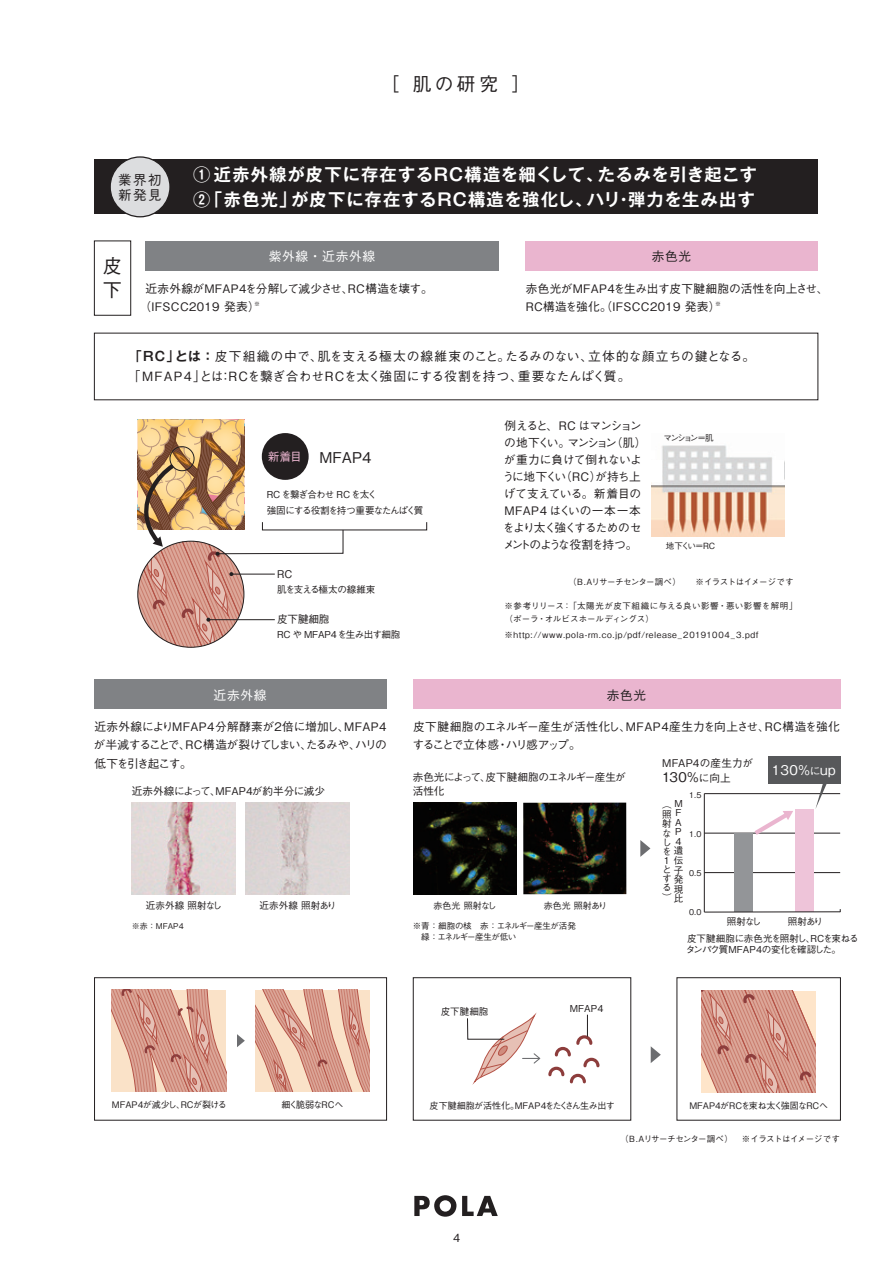
<style>
.page{position:relative;width:893px;height:1265px;background:#fff}
.page>*{position:absolute;margin:0;border:0;box-sizing:border-box;transform-origin:0 0}
.t1{font:500 19.2px/23.4px "Gothic BBB Pro";color:#231f20}
.t2{font:500 18.75px "Gothic BBB Pro";color:#231f20}
.t3{font:700 17.25px/24.5px "Gothic MB101 Pro De";letter-spacing:.06em;color:#fff}
.t4{font:500 14.85px "Gothic BBB Pro";color:#231f20}
.t5{font:500 13.5px/14.9px "Gothic BBB Pro";letter-spacing:.1em;color:#231f20}
.t6{font:500 13.35px "Gothic BBB Pro";color:#231f20}
.t7{font:500 13.35px "Gothic BBB Pro";color:#fff}
.t8{font:500 12.75px/19.2px "Gothic BBB Pro";letter-spacing:-.005em;color:#231f20}
.t9{font:500 12.75px "Gothic BBB Pro";letter-spacing:.05em;color:#fff}
.t10{font:500 12.75px "Gothic BBB Pro";letter-spacing:.015em;color:#231f20}
.t11{font:500 11.7px/18px "Gothic BBB Pro";letter-spacing:-.02em;color:#231f20}
.t12{font:500 11.7px/17px "Gothic BBB Pro";letter-spacing:-.06em;color:#231f20}
.t13{font:500 11.7px/18px "Gothic BBB Pro";letter-spacing:.025em;color:#231f20}
.t14{font:500 11.7px "Gothic BBB Pro";color:#eab5cf}
.t15{font:500 11.25px "Gothic BBB Pro";color:#231f20}
.t16{font:500 10.65px "Gothic BBB Pro";letter-spacing:-.015em;color:#231f20}
.t17{font:500 10.65px/14.9px "Gothic BBB Pro";letter-spacing:-.04em;color:#231f20}
.t18{font:500 10.65px "Gothic BBB Pro";letter-spacing:.005em;color:#231f20}
.t19{font:500 9.6px/9.6px "Gothic BBB Pro";letter-spacing:-.035em;color:#231f20}
.t20{font:500 9.6px/15.9px "Gothic BBB Pro";letter-spacing:-.11em;color:#231f20}
.t21{font:500 9.6px "Gothic BBB Pro";color:#231f20}
.t22{font:500 9.6px "Gothic BBB Pro";letter-spacing:-.065em;color:#231f20}
.t23{font:500 9px "Gothic BBB Pro";letter-spacing:-.015em;color:#231f20}
.t24{font:500 9px "Gothic BBB Pro";letter-spacing:-.035em;color:#231f20}
.t25{font:500 9px "Gothic BBB Pro";letter-spacing:-.085em;color:#231f20}
.t26{font:500 8.55px "Gothic BBB Pro";letter-spacing:-.065em;color:#231f20}
.t27{font:500 8.55px/12.8px "Gothic BBB Pro";letter-spacing:.025em;color:#231f20}
.t28{font:500 8.55px "Gothic BBB Pro";letter-spacing:.065em;color:#231f20}
.t29{font:500 8.55px/11.1px "Gothic BBB Pro";letter-spacing:-.075em;color:#231f20}
.t30{font:500 8.55px "Gothic BBB Pro";letter-spacing:-.005em;color:#231f20}
.t31{font:500 7.95px "Gothic BBB Pro";color:#231f20}
.s1{font-family:"Gothic MB101 Pro De";font-weight:700}
.s2{font-size:10.65px}
</style>
<div class="page">
<img style="left:651px;top:445px;width:132px;height:91px">
<div style="left:650px;top:460px;width:11px;height:21px;background:#fff"></div>
<div style="left:773px;top:460px;width:10px;height:22px;background:#fff"></div>
<div style="left:525px;top:241px;width:292px;height:30px;background:#eab5cf"></div>
<div style="left:145px;top:241px;width:354px;height:30px;background:#808285"></div>
<div style="left:94px;top:241px;width:37px;height:74px;border:1px solid #231f20"></div>
<svg style="left:138px;top:419px;width:205px;height:228px"></svg>
<div style="left:94px;top:977px;width:292px;height:143px;border:1px solid #231f20"></div>
<svg style="left:112px;top:989px;width:114px;height:102px;background:#daa393"></svg>
<svg style="left:255px;top:989px;width:114px;height:102px;background:#e0ad9b"></svg>
<svg style="left:237px;top:1034px;width:8px;height:13px"></svg>
<svg style="left:640px;top:840px;width:10px;height:16px"></svg>
<hr style="left:704px;top:793px;width:135px;height:1px;background:#231f20">
<hr style="left:704px;top:872px;width:135px;height:1px;background:#231f20">
<hr style="left:704px;top:832px;width:135px;height:1px;background:#231f20">
<hr style="left:703px;top:793px;width:1px;height:119px;background:#231f20">
<div style="left:734px;top:833px;width:18px;height:79px;background:#939598"></div>
<div style="left:795px;top:809px;width:18px;height:103px;background:#eec4d9"></div>
<svg style="left:749px;top:811px;width:43px;height:27px"></svg>
<hr style="left:704px;top:911px;width:135px;height:1px;background:#231f20">
<svg style="left:815px;top:783px;width:13px;height:26px"></svg>
<div style="left:767px;top:756px;width:73px;height:27px;background:#57585a"></div>
<svg style="left:701px;top:990px;width:114px;height:102px;background:#d5988a"></svg>
<svg style="left:650px;top:1046px;width:10px;height:17px"></svg>
<svg style="left:467px;top:1013px;width:133px;height:72px"></svg>
<div style="left:413px;top:977px;width:217px;height:143px;border:1px solid #231f20"></div>
<div style="left:413px;top:679px;width:427px;height:30px;background:#eab5cf"></div>
<img style="left:413px;top:802px;width:103px;height:92px">
<img style="left:523px;top:802px;width:103px;height:92px">
<div style="left:94px;top:679px;width:292px;height:30px;background:#808285"></div>
<img style="left:132px;top:802px;width:103px;height:92px">
<img style="left:245px;top:802px;width:104px;height:92px">
<svg style="left:414px;top:1195px;width:42px;height:21px"></svg>
<svg style="left:462px;top:1195px;width:35px;height:20px"></svg>
<div style="left:94px;top:160px;width:723px;height:54px;background:#231f20"></div>
<div style="left:110px;top:157px;width:60px;height:60px;background:#dcdddf;border-radius:50%"></div>
<div style="left:109px;top:156px;width:61px;height:61px;border:1px solid #231f20;border-radius:50%"></div>
<p class="t5" style="left:118px;top:170px;width:45px">業界初新発見</p>
<h2 class="t2" style="left:380px;top:68px;width:152px">［ 肌の研究 ］</h2>
<h3 class="t3" style="left:193px;top:160px;width:565px">① 近赤外線が皮下に存在するRC構造を細くして、たるみを引き起こす<br>②「赤色光」が皮下に存在するRC構造を強化し、ハリ・弾力を生み出す</h3>
<h1 class="t1" style="left:103px;top:252px;width:20px">皮下</h1>
<p class="t9" style="left:268px;top:246px;width:108px">紫外線・近赤外線</p>
<p class="t10" style="left:651px;top:246px;width:41px">赤色光</p>
<p class="t13" style="left:139px;top:278px;width:294px;text-indent:6px">近赤外線がMFAP4を分解して減少させ、RC構造を壊す。（IFSCC2019 発表）<sup>※</sup></p>
<p class="t13" style="left:525px;top:278px;width:304px">赤色光がMFAP4を生み出す皮下腱細胞の活性を向上させ、<br>RC構造を強化。（IFSCC2019 発表）<sup>※</sup></p>
<p class="t8" style="left:128px;top:345px;width:628px"><span class="s1">「RC」とは：</span>皮下組織の中で、肌を支える極太の線維束のこと。たるみのない、立体的な顔立ちの鍵となる。「MFAP4」とは：RCを繋ぎ合わせRCを太く強固にする役割を持つ、重要なたんぱく質。</p>
<p class="t14" style="left:267px;top:447px;width:36px">新着目</p>
<p class="t20" style="left:266px;top:485px;width:158px">RC を繋ぎ合わせ RC を太く<br>強固にする役割を持つ重要なたんぱく質</p>
<p class="t4" style="left:319px;top:445px;width:54px">MFAP4</p>
<p class="t16" style="left:277px;top:565px;width:17px">RC</p>
<p class="t22" style="left:277px;top:581px;width:100px">肌を支える極太の線維束</p>
<p class="t16" style="left:277px;top:610px;width:54px">皮下腱細胞</p>
<p class="t19" style="left:277px;top:628px;width:125px">RC や MFAP4を生み出す細胞</p>
<p class="t12" style="left:502px;top:415px;width:146px">例えると、RC はマンションの地下くい。マンション（肌）が重力に負けて倒れないように地下くい（RC）が持ち上げて支えている。新着目の<br>MFAP4 はくいの一本一本をより太く強くするためのセメントのような役割を持つ。</p>
<p class="t30" style="left:663px;top:430px;width:52px">マンション＝肌</p>
<p class="t30" style="left:665px;top:538px;width:51px">地下くい＝RC</p>
<p class="t26" style="left:567px;top:574px;width:227px">（B.Aリサーチセンター調べ）　　※イラストはイメージです</p>
<p class="t27" style="left:504px;top:598px;width:294px">※参考リリース：「太陽光が皮下組織に与える良い影響・悪い影響を解明」（ポーラ・オルビスホールディングス）</p>
<p class="t28" style="left:504px;top:627px;width:255px">※http://www.pola-rm.co.jp/pdf/release_20191004_3.pdf</p>
<p class="t9" style="left:213px;top:684px;width:54px">近赤外線</p>
<p class="t10" style="left:606px;top:684px;width:41px">赤色光</p>
<p class="t11" style="left:93px;top:716px;width:295px;text-align:justify">近赤外線によりMFAP4分解酵素が2倍に増加し、MFAP4が半減することで、RC構造が裂けてしまい、たるみや、ハリの低下を引き起こす。</p>
<p class="t16" style="left:132px;top:782px;width:195px">近赤外線によって、MFAP4が約半分に減少</p>
<p class="t21" style="left:146px;top:897px;width:78px">近赤外線 照射なし</p>
<p class="t21" style="left:259px;top:897px;width:78px">近赤外線 照射あり</p>
<p class="t31" style="left:132px;top:919px;width:53px">※赤：MFAP4</p>
<p class="t11" style="left:412px;top:716px;width:429px">皮下腱細胞のエネルギー産生が活性化し、MFAP4産生力を向上させ、RC構造を強化することで立体感・ハリ感アップ。</p>
<p class="t17" style="left:412px;top:767px;width:215px">赤色光によって、皮下腱細胞のエネルギー産生が活性化</p>
<p class="t23" style="left:433px;top:897px;width:64px">赤色光 照射なし</p>
<p class="t23" style="left:543px;top:897px;width:65px">赤色光 照射あり</p>
<p class="t29" style="left:412px;top:919px;width:182px">※青：細胞の核　赤：エネルギー産生が活発　　　緑：エネルギー産生が低い</p>
<p class="t18" style="left:661px;top:754px;width:92px">MFAP4の産生力が</p>
<p class="t6" style="left:661px;top:766px;width:70px">130%<span class="s2">に向上</span></p>
<p class="t31" style="left:689px;top:788px;width:14px">1.5</p>
<p class="t19" style="left:661px;top:796px;width:23px;text-align:right">M<br>F<br>A<br>P<br>4<br>を遺伝<br>と子す発現<br>比</p>
<p class="t19" style="left:661px;top:798px;width:11px;text-align:justify">（照射なし</p>
<p class="t19" style="left:663px;top:854px;width:5px">1</p>
<p class="t19" style="left:661px;top:882px;width:11px;line-height:9.1px">る）</p>
<p class="t31" style="left:689px;top:827px;width:14px">1.0</p>
<p class="t31" style="left:689px;top:866px;width:14px">0.5</p>
<p class="t7" style="left:771px;top:759px;width:65px">130％<span class="s2">に</span>up</p>
<p class="t31" style="left:689px;top:905px;width:14px">0.0</p>
<p class="t19" style="left:726px;top:915px;width:36px">照射なし</p>
<p class="t19" style="left:787px;top:915px;width:37px">照射あり</p>
<p class="t19" style="left:685px;top:930px;width:174px;line-height:11.7px">皮下腱細胞に赤色光を照射し、RCを束ねるタンパク質MFAP4の変化を確認した。</p>
<p class="t19" style="left:440px;top:1005px;width:49px">皮下腱細胞</p>
<p class="t19" style="left:569px;top:1002px;width:35px">MFAP4</p>
<p class="t23" style="left:112px;top:1096px;width:116px">MFAP4が減少し、RCが裂ける</p>
<p class="t25" style="left:281px;top:1096px;width:63px">細く脆弱なRCへ</p>
<p class="t23" style="left:429px;top:1097px;width:187px">皮下腱細胞が活性化。MFAP4をたくさん生み出す</p>
<p class="t24" style="left:689px;top:1097px;width:140px">MFAP4がRCを束ね太く強固なRCへ</p>
<p class="t26" style="left:620px;top:1131px;width:221px">（B.Aリサーチセンター調べ）　 ※イラストはイメージです</p>
<p class="t15" style="left:453px;top:1228px;width:9px">4</p>
</div>
